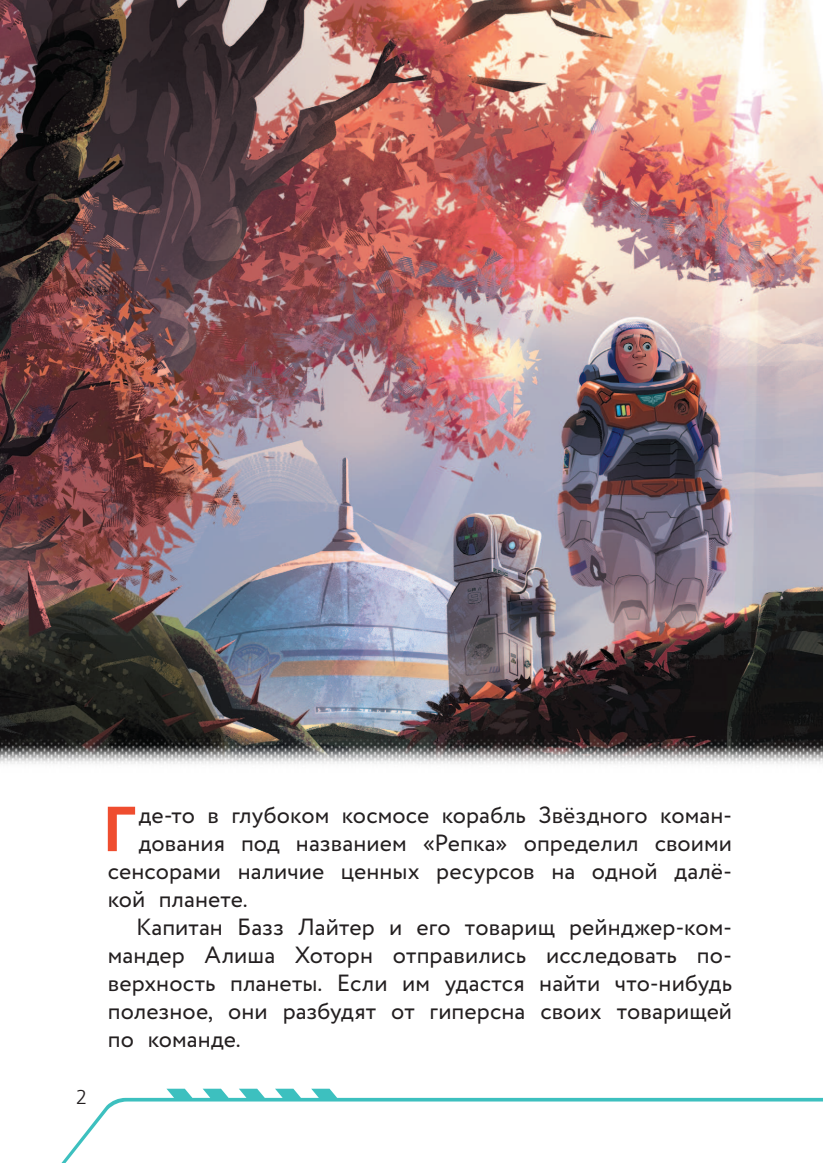
<style>
.page{position:relative;width:823px;height:1163px;background:#fff}
.page>*{position:absolute;margin:0;border:0;box-sizing:border-box;transform-origin:0 0}
.t1{font:700 63.4px "Free Set C";color:#ef4d2f}
.t2{font:23.4px "Circe";letter-spacing:.005em;color:#231f20}
.t3{font:20px "Free Set C";color:#231f20}
</style>
<div class="page">
<svg style="left:62px;top:1088px;width:760px;height:74px"></svg>
<img style="left:0;top:0;width:822px;height:647px">
<img style="left:0;top:647px;width:822px;height:117px">
<p class="t3" style="left:76px;top:1085px;width:12px">2</p>
<h1 class="t1" style="left:103px;top:792px;width:34px">Г</h1>
<p class="t2" style="left:139px;top:806px;width:594px">де-то в глубоком космосе корабль Звёздного коман-</p>
<p class="t2" style="left:139px;top:834px;width:594px">дования под названием «Репка» определил своими</p>
<p class="t2" style="left:108px;top:862px;width:625px">сенсорами наличие ценных ресурсов на одной далё-</p>
<p class="t2" style="left:108px;top:890px;width:141px">кой планете.</p>
<p class="t2" style="left:136px;top:918px;width:597px">Капитан Базз Лайтер и его товарищ рейнджер-ком-</p>
<p class="t2" style="left:108px;top:946px;width:625px">мандер Алиша Хоторн отправились исследовать по-</p>
<p class="t2" style="left:108px;top:974px;width:625px">верхность планеты. Если им удастся найти что-нибудь</p>
<p class="t2" style="left:108px;top:1002px;width:625px">полезное, они разбудят от гиперсна своих товарищей</p>
<p class="t2" style="left:108px;top:1030px;width:134px">по команде.</p>
</div>
